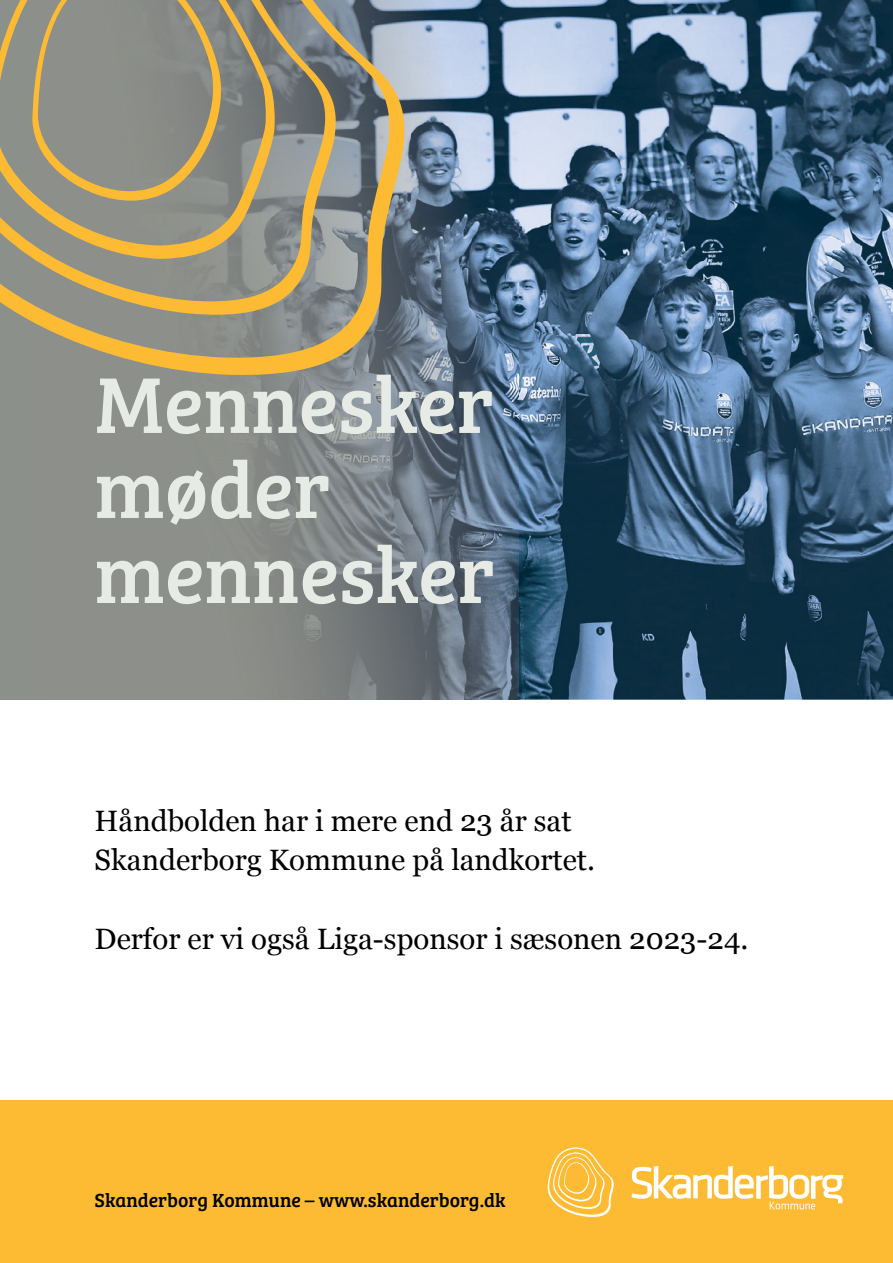
<style>
.page{position:relative;width:893px;height:1263px;background:#fff}
.page>*{position:absolute;margin:0;border:0;box-sizing:border-box;transform-origin:0 0}
.t1{font:81.75px/85.1px "Bree Serif";color:#e6ebe5}
.t2{font:29.4px/39.3px "Georgia";color:#000}
.t3{font:19.65px "Bree Serif";color:#000}
</style>
<div class="page">
<img style="left:37px;top:0;width:856px;height:700px">
<div style="left:0;top:1100px;width:893px;height:163px;background:#fdbb33"></div>
<svg style="left:548px;top:1147px;width:66px;height:70px"></svg>
<svg style="left:631px;top:1166px;width:212px;height:43px"></svg>
<div style="left:0;top:0;width:37px;height:700px;background:#8c908a"></div>
<svg style="left:21px;top:0;width:388px;height:375px;background:#9b9177"></svg>
<svg style="left:0;top:0;width:340px;height:315px;background:#9d9479"></svg>
<svg style="left:0;top:0;width:276px;height:259px;background:#99927b"></svg>
<h1 class="t1" style="left:95px;top:357px;width:402px">Mennesker møder mennesker</h1>
<p class="t2" style="left:95px;top:800px;width:502px">Håndbolden har i mere end 23 år sat<br>Skanderborg Kommune på landkortet.</p>
<p class="t2" style="left:95px;top:917px;width:655px">Derfor er vi også Liga-sponsor i sæsonen 2023-24.</p>
<p class="t3" style="left:95px;top:1185px;width:412px">Skanderborg Kommune – www.skanderborg.dk</p>
</div>
